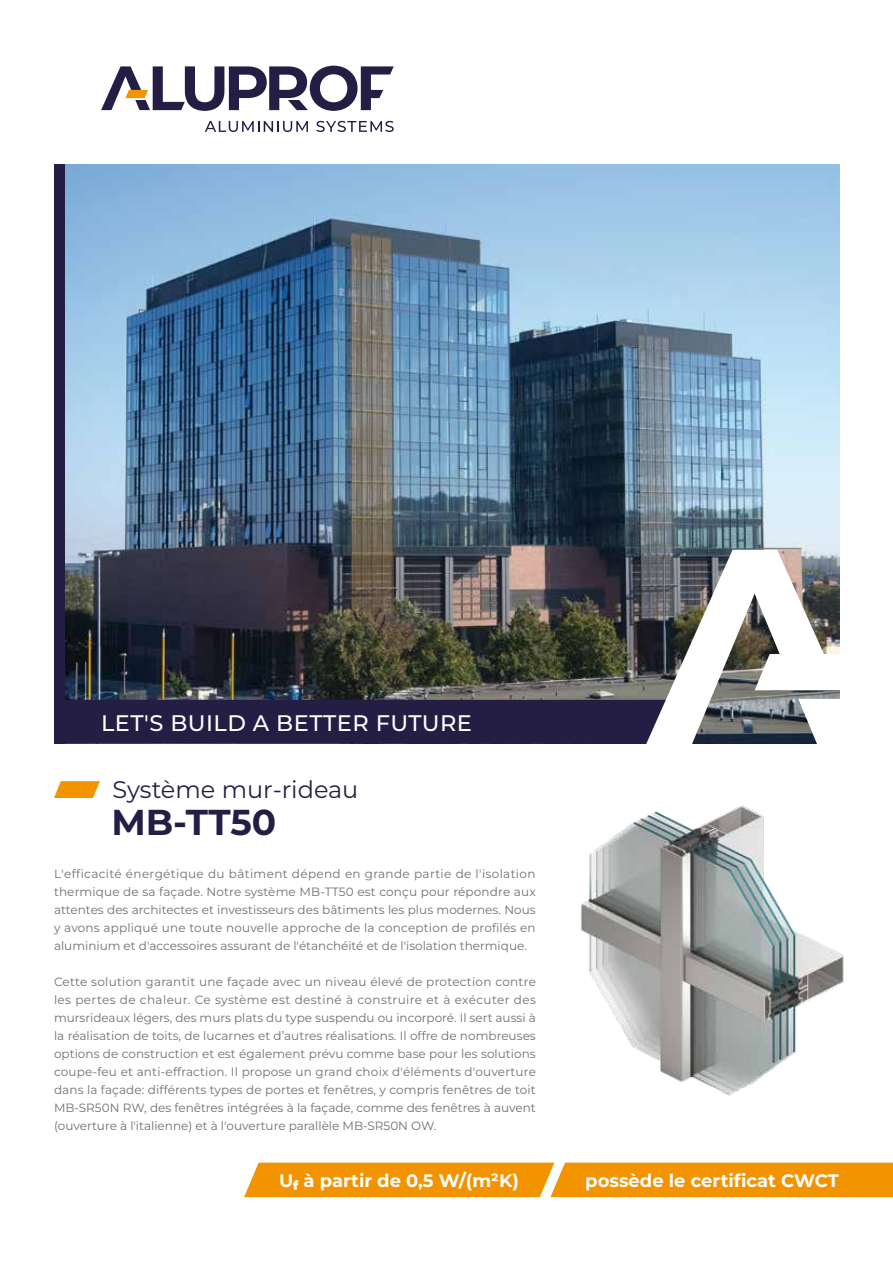
<style>
.page{position:relative;width:893px;height:1263px;background:#fff}
.page>*{position:absolute;margin:0;border:0;box-sizing:border-box;transform-origin:0 0}
.t1{font:700 36px "Montserrat Alu";color:#241e45}
.t2{font:24px "Montserrat Alu";color:#241e45}
.t3{font:500 22.5px "Montserrat Alu";letter-spacing:.02em;color:#fff}
.t4{font:700 18px "Montserrat Alu";color:#fff}
.t5{font:12px/18px "Montserrat Alu";color:#716f6f;text-align:justify}
.s1{color:#f29300}
</style>
<div class="page">
<img style="left:65px;top:164px;width:774px;height:536px">
<div style="left:244px;top:1162px;width:649px;height:35px;background:#f29300"></div>
<img style="left:581px;top:805px;width:263px;height:291px">
<div style="left:54px;top:164px;width:11px;height:580px;background:#241e45"></div>
<div style="left:54px;top:700px;width:619px;height:44px;background:#241e45"></div>
<img style="left:644px;top:550px;width:196px;height:194px">
<svg style="left:101px;top:66px;width:293px;height:45px"></svg>
<svg style="left:205px;top:121px;width:103px;height:11px"></svg>
<svg style="left:316px;top:121px;width:78px;height:11px"></svg>
<h3 class="t3" style="left:101px;top:707px;width:372px">LET'S BUILD A BETTER FUTURE</h3>
<h2 class="t2" style="left:54px;top:773px;width:306px"><span class="s1">⸠</span> Système mur-rideau</h2>
<h1 class="t1" style="left:111px;top:796px;width:166px">MB-TT50</h1>
<p class="t5" style="left:54px;top:864px;width:483px">L'efficacité énergétique du bâtiment dépend en grande partie de l'isolation thermique de sa façade. Notre système MB-TT50 est conçu pour répondre aux attentes des architectes et investisseurs des bâtiments les plus modernes. Nous y avons appliqué une toute nouvelle approche de la conception de profilés en aluminium et d'accessoires assurant de l'étanchéité et de l'isolation thermique.</p>
<p class="t5" style="left:54px;top:972px;width:483px">Cette solution garantit une façade avec un niveau élevé de protection contre les pertes de chaleur. Ce système est destiné à construire et à exécuter des mursrideaux légers, des murs plats du type suspendu ou incorporé. Il sert aussi à la réalisation de toits, de lucarnes et d’autres réalisations. Il offre de nombreuses options de construction et est également prévu comme base pour les solutions coupe-feu et anti-effraction. Il propose un grand choix d'éléments d'ouverture dans la façade: différents types de portes et fenêtres, y compris fenêtres de toit MB-SR50N RW, des fenêtres intégrées à la façade, comme des fenêtres à auvent (ouverture à l'italienne) et à l'ouverture parallèle MB-SR50N OW.</p>
<h3 class="t4" style="left:279px;top:1167px;width:241px">Uf à partir de 0,5 W/(m²K)</h3>
<h3 class="t4" style="left:585px;top:1167px;width:255px">possède le certificat CWCT</h3>
</div>
